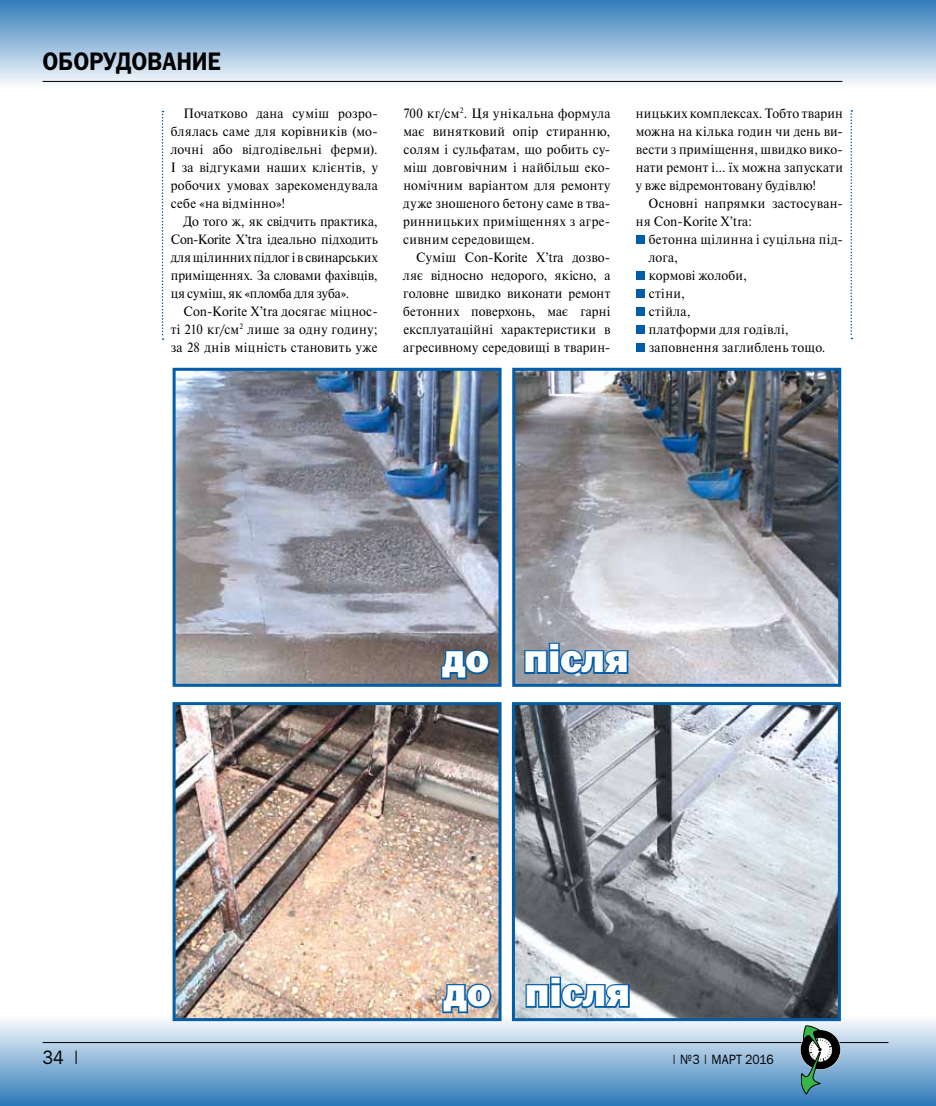
<style>
.page{position:relative;width:936px;height:1106px;background:#fff}
.page>*{position:absolute;margin:0;border:0;box-sizing:border-box;transform-origin:0 0}
.t1{font:40.5px "Franklin Gothic Heavy C";letter-spacing:-.01em;color:#fff}
.t2{font:25.5px "Franklin Gothic Demi C";color:#000;scale:.9 1}
.t3{font:19.5px "Franklin Gothic Book C";color:#000;scale:.9 1}
.t4{font:13.5px/18px "Newton C";letter-spacing:.02em;color:#000;text-align:justify;scale:.95 1}
.t5{font:13.5px "Franklin Gothic Book C";color:#000;scale:.9 1}
</style>
<div class="page">
<svg style="left:0;top:1015px;width:935px;height:91px;background:#8fb7d9"></svg>
<div style="left:0;top:0;width:935px;height:87px;background:linear-gradient(to bottom,#327dbb,#f9fafc)"></div>
<div style="left:636px;top:235px;width:8px;height:9px;background:#005daa"></div>
<div style="left:636px;top:271px;width:8px;height:9px;background:#005daa"></div>
<div style="left:636px;top:289px;width:8px;height:9px;background:#005daa"></div>
<div style="left:636px;top:307px;width:8px;height:9px;background:#005daa"></div>
<div style="left:636px;top:325px;width:8px;height:9px;background:#005daa"></div>
<div style="left:636px;top:343px;width:8px;height:9px;background:#005daa"></div>
<img style="left:176px;top:372px;width:321px;height:311px">
<div style="left:172px;top:368px;width:329px;height:319px;border:3px solid #005daa"></div>
<img style="left:516px;top:372px;width:321px;height:311px">
<div style="left:512px;top:368px;width:329px;height:319px;border:3px solid #005daa"></div>
<img style="left:516px;top:706px;width:320px;height:311px">
<div style="left:512px;top:702px;width:328px;height:319px;border:3px solid #005daa"></div>
<img style="left:176px;top:706px;width:321px;height:311px">
<div style="left:172px;top:702px;width:329px;height:319px;border:3px solid #005daa"></div>
<svg style="left:162px;top:111px;width:1px;height:229px"></svg>
<svg style="left:850px;top:110px;width:2px;height:229px"></svg>
<svg style="left:439px;top:648px;width:52px;height:33px;background:#46637e"></svg>
<svg style="left:522px;top:641px;width:107px;height:35px;background:#6287aa"></svg>
<svg style="left:441px;top:982px;width:51px;height:32px;background:#7b93a9"></svg>
<svg style="left:524px;top:975px;width:107px;height:35px;background:#7ba5c7"></svg>
<hr style="left:43px;top:1042px;width:845px;height:1px;background:#000">
<svg style="left:799px;top:1025px;width:42px;height:69px;background:#638388"></svg>
<hr style="left:43px;top:81px;width:799px;height:1px;background:#000">
<h2 class="t2" style="left:43px;top:47px;width:18px">оборудование</h2>
<p class="t4" style="left:171px;top:104px;width:219px;text-indent:13px">Початково дана суміш розро&shy;блялась саме для корівників (мо&shy;лочні або відгодівельні ферми).<br>І за відгуками наших клієнтів, у робочих умовах зарекомендувала себе «на відмінно»!</p>
<p class="t4" style="left:171px;top:212px;width:219px;text-indent:13px">До того ж, як свідчить практика, Con-Korite X’tra ідеально підходить для щілинних підлог і в свинарських приміщеннях. За словами фахівців, ця суміш, як «пломба для зуба».</p>
<p class="t4" style="left:171px;top:302px;width:219px;text-indent:13px">Con-Korite X’tra досягає міцнос&shy;ті 210 кг/см<sup>2</sup> лише за одну годину; за 28 днів міцність становить уже</p>
<p class="t4" style="left:403px;top:104px;width:219px">700 кг/см<sup>2</sup>. Ця унікальна формула має винятковий опір стиранню, солям і сульфатам, що робить су&shy;міш довговічним і найбільш еко&shy;номічним варіантом для ремонту дуже зношеного бетону саме в тва&shy;ринницьких приміщеннях з агре&shy;сивним середовищем.</p>
<p class="t4" style="left:403px;top:248px;width:219px;text-indent:13px">Суміш Con-Korite X’tra дозво&shy;ляє відносно недорого, якісно, а головне швидко виконати ремонт бетонних поверхонь, має гарні експлуатаційні характеристики в агресивному середовищі в тварин-</p>
<p class="t4" style="left:635px;top:104px;width:219px">ницьких комплексах. Тобто тварин можна на кілька годин чи день ви&shy;вести з приміщення, швидко вико&shy;нати ремонт і… їх можна запускати у вже відремонтовану будівлю!</p>
<p class="t4" style="left:635px;top:194px;width:219px;text-indent:13px">Основні напрямки застосуван&shy;ня Con-Korite X’tra:</p>
<p class="t4" style="left:648px;top:230px;width:206px;text-align:left">бетонна щілинна і суцільна під&shy;лога,<br>кормові жолоби,<br>стіни,<br>стійла,<br>платформи для годівлі, заповнення заглиблень тощо.</p>
<h1 class="t1" style="left:442px;top:635px;width:189px">до після</h1>
<h1 class="t1" style="left:443px;top:969px;width:189px">до після</h1>
<h3 class="t3" style="left:43px;top:1046px;width:44px">34 |</h3>
<p class="t5" style="left:671px;top:1051px;width:54px">| №3 | март</p>
<p class="t5" style="left:745px;top:1051px;width:33px">2016</p>
</div>
